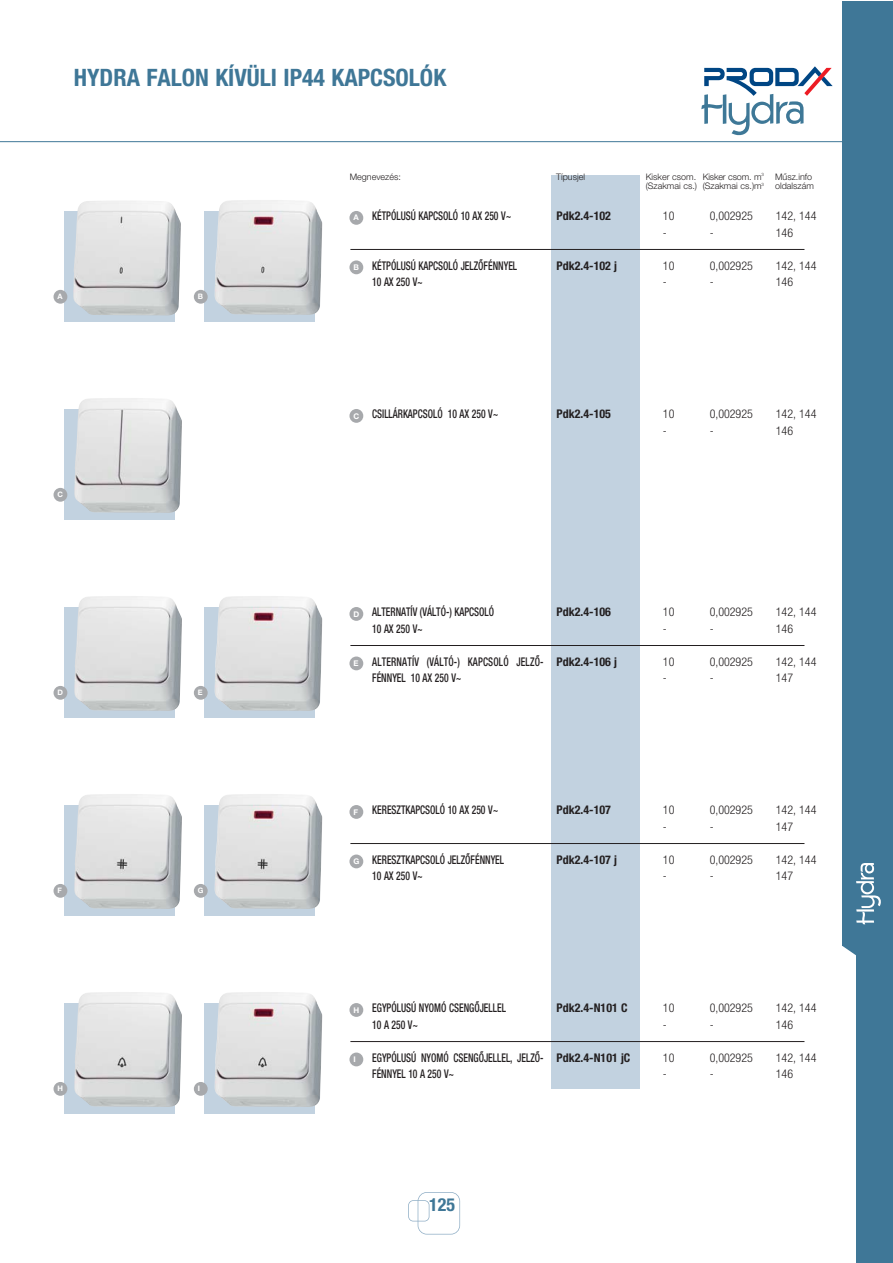
<style>
.page{position:relative;width:893px;height:1263px;background:#fff}
.page>*{position:absolute;margin:0;border:0;box-sizing:border-box;transform-origin:0 0}
.t1{font:24px "MG Helv Neue Bold Con";color:#3f7797}
.t2{font:18px "MG Helv Neue Bold Con";color:#3f7797}
.t3{font:12px/16.5px "MG Helv Neue Med Con";color:#231f20;scale:.8 1}
.t4{font:12px "MG Helv Neue Light Con";color:#231f20}
.t5{font:12px "MG Helv Neue Bold Con";color:#231f20}
.t6{font:12px/16.5px "MG Helv Neue Med Con";letter-spacing:.02em;color:#231f20;scale:.8 1}
.t7{font:300 9px/9px "MG Helv Neue";color:#231f20}
.t8{font:700 7.8px "MG Helv Neue";color:#fff}
.t9{font:700 7.5px "MG Helv Neue";color:#fff}
</style>
<div class="page">
<hr style="left:0;top:141px;width:892px;height:1px;background:#3f7797">
<svg style="left:701px;top:66px;width:132px;height:69px"></svg>
<div style="left:551px;top:175px;width:89px;height:914px;background:#c2d2e0"></div>
<hr style="left:350px;top:249px;width:454px;height:1px;background:#231f20">
<hr style="left:350px;top:645px;width:454px;height:1px;background:#231f20">
<hr style="left:350px;top:843px;width:454px;height:1px;background:#231f20">
<hr style="left:350px;top:1041px;width:454px;height:1px;background:#231f20">
<div style="left:64px;top:211px;width:110px;height:110px;background:#c2d2e0"></div>
<img style="left:73px;top:201px;width:108px;height:114px">
<div style="left:204px;top:211px;width:111px;height:110px;background:#c2d2e0"></div>
<img style="left:215px;top:200px;width:107px;height:115px">
<div style="left:54px;top:290px;width:13px;height:14px;background:#a7a9ac;border-radius:50%"></div>
<div style="left:194px;top:290px;width:14px;height:14px;background:#a7a9ac;border-radius:50%"></div>
<div style="left:64px;top:409px;width:110px;height:110px;background:#c2d2e0"></div>
<img style="left:74px;top:398px;width:108px;height:115px">
<div style="left:54px;top:488px;width:13px;height:14px;background:#a7a9ac;border-radius:50%"></div>
<div style="left:64px;top:607px;width:110px;height:110px;background:#c2d2e0"></div>
<img style="left:74px;top:596px;width:108px;height:115px">
<div style="left:204px;top:607px;width:111px;height:110px;background:#c2d2e0"></div>
<img style="left:215px;top:596px;width:107px;height:115px">
<div style="left:54px;top:686px;width:13px;height:14px;background:#a7a9ac;border-radius:50%"></div>
<div style="left:194px;top:686px;width:14px;height:14px;background:#a7a9ac;border-radius:50%"></div>
<div style="left:64px;top:805px;width:110px;height:110px;background:#c2d2e0"></div>
<img style="left:74px;top:794px;width:108px;height:115px">
<div style="left:204px;top:805px;width:111px;height:110px;background:#c2d2e0"></div>
<img style="left:215px;top:794px;width:107px;height:115px">
<div style="left:54px;top:884px;width:13px;height:14px;background:#a7a9ac;border-radius:50%"></div>
<div style="left:194px;top:884px;width:14px;height:14px;background:#a7a9ac;border-radius:50%"></div>
<div style="left:64px;top:1003px;width:110px;height:110px;background:#c2d2e0"></div>
<img style="left:74px;top:992px;width:108px;height:115px">
<div style="left:204px;top:1003px;width:111px;height:110px;background:#c2d2e0"></div>
<img style="left:215px;top:992px;width:107px;height:115px">
<div style="left:54px;top:1082px;width:13px;height:14px;background:#a7a9ac;border-radius:50%"></div>
<div style="left:194px;top:1082px;width:14px;height:14px;background:#a7a9ac;border-radius:50%"></div>
<div style="left:349px;top:211px;width:14px;height:14px;background:#a7a9ac;border-radius:50%"></div>
<div style="left:349px;top:260px;width:14px;height:14px;background:#a7a9ac;border-radius:50%"></div>
<div style="left:349px;top:409px;width:14px;height:14px;background:#a7a9ac;border-radius:50%"></div>
<div style="left:349px;top:607px;width:14px;height:14px;background:#a7a9ac;border-radius:50%"></div>
<div style="left:349px;top:656px;width:14px;height:14px;background:#a7a9ac;border-radius:50%"></div>
<div style="left:349px;top:805px;width:14px;height:14px;background:#a7a9ac;border-radius:50%"></div>
<div style="left:349px;top:854px;width:14px;height:14px;background:#a7a9ac;border-radius:50%"></div>
<div style="left:349px;top:1003px;width:14px;height:14px;background:#a7a9ac;border-radius:50%"></div>
<div style="left:349px;top:1052px;width:14px;height:14px;background:#a7a9ac;border-radius:50%"></div>
<div style="left:418px;top:1192px;width:42px;height:42px;border:2px solid #92b0c7;border-radius:9px"></div>
<div style="left:408px;top:1200px;width:21px;height:21px;border:2px solid #92b0c7;border-radius:5px"></div>
<div style="left:856px;top:129px;width:36px;height:1134px;background:#3f7797"></div>
<div style="left:842px;top:1px;width:50px;height:944px;background:#3f7797"></div>
<svg style="left:842px;top:945px;width:14px;height:11px"></svg>
<svg style="left:856px;top:863px;width:25px;height:61px"></svg>
<h1 class="t1" style="left:74px;top:69px;width:374px">HYDRA FALON KÍVÜLI IP44 KAPCSOLÓK</h1>
<p class="t7" style="left:350px;top:173px;width:53px">Megnevezés:</p>
<p class="t7" style="left:556px;top:173px;width:30px">Típusjel</p>
<p class="t7" style="left:646px;top:173px;width:170px">Kisker csom. Kisker csom. m<sup>3</sup> Mûsz.info (Szakmai cs.) (Szakmai cs.)m<sup>3</sup> oldalszám</p>
<p class="t9" style="left:58px;top:294px;width:7px">A</p>
<p class="t9" style="left:198px;top:294px;width:7px">B</p>
<p class="t9" style="left:58px;top:492px;width:7px">C</p>
<p class="t9" style="left:58px;top:690px;width:7px">D</p>
<p class="t9" style="left:198px;top:690px;width:6px">E</p>
<p class="t9" style="left:58px;top:888px;width:6px">F</p>
<p class="t9" style="left:198px;top:888px;width:7px">G</p>
<p class="t9" style="left:58px;top:1086px;width:7px">H</p>
<p class="t9" style="left:198px;top:1086px;width:4px">I</p>
<p class="t8" style="left:354px;top:215px;width:7px">A</p>
<p class="t8" style="left:354px;top:264px;width:7px">B</p>
<p class="t3" style="left:372px;top:209px;width:176px">KÉTPÓLUSÚ KAPCSOLÓ 10 AX 250 V~</p>
<p class="t5" style="left:557px;top:212px;width:56px">Pdk2.4-102</p>
<p class="t4" style="left:663px;top:212px;width:13px">10</p>
<p class="t4" style="left:710px;top:212px;width:45px">0,002925</p>
<p class="t4" style="left:776px;top:212px;width:42px">142, 144</p>
<p class="t4" style="left:663px;top:228px;width:5px">-</p>
<p class="t4" style="left:710px;top:228px;width:5px">-</p>
<p class="t4" style="left:776px;top:228px;width:19px">146</p>
<p class="t3" style="left:372px;top:258px;width:183px">KÉTPÓLUSÚ KAPCSOLÓ JELZÔFÉNNYEL<br>10 AX 250 V~</p>
<p class="t5" style="left:557px;top:261px;width:62px">Pdk2.4-102 j</p>
<p class="t4" style="left:663px;top:261px;width:13px">10</p>
<p class="t4" style="left:710px;top:261px;width:45px">0,002925</p>
<p class="t4" style="left:776px;top:261px;width:42px">142, 144</p>
<p class="t4" style="left:663px;top:278px;width:5px">-</p>
<p class="t4" style="left:710px;top:278px;width:5px">-</p>
<p class="t4" style="left:776px;top:278px;width:19px">146</p>
<p class="t8" style="left:354px;top:413px;width:7px">C</p>
<p class="t3" style="left:372px;top:407px;width:159px">CSILLÁRKAPCSOLÓ 10 AX 250 V~</p>
<p class="t5" style="left:557px;top:410px;width:56px">Pdk2.4-105</p>
<p class="t4" style="left:663px;top:410px;width:13px">10</p>
<p class="t4" style="left:710px;top:410px;width:45px">0,002925</p>
<p class="t4" style="left:776px;top:410px;width:42px">142, 144</p>
<p class="t4" style="left:663px;top:426px;width:5px">-</p>
<p class="t4" style="left:710px;top:426px;width:5px">-</p>
<p class="t4" style="left:776px;top:426px;width:19px">146</p>
<p class="t8" style="left:354px;top:611px;width:7px">D</p>
<p class="t8" style="left:354px;top:660px;width:7px">E</p>
<p class="t3" style="left:372px;top:605px;width:154px">ALTERNATÍV (VÁLTÓ-) KAPCSOLÓ<br>10 AX 250 V~</p>
<p class="t5" style="left:557px;top:608px;width:56px">Pdk2.4-106</p>
<p class="t4" style="left:663px;top:608px;width:13px">10</p>
<p class="t4" style="left:710px;top:608px;width:45px">0,002925</p>
<p class="t4" style="left:776px;top:608px;width:42px">142, 144</p>
<p class="t4" style="left:663px;top:624px;width:5px">-</p>
<p class="t4" style="left:710px;top:624px;width:5px">-</p>
<p class="t4" style="left:776px;top:624px;width:19px">146</p>
<p class="t6" style="left:372px;top:654px;width:216px">ALTERNATÍV (VÁLTÓ-) KAPCSOLÓ JELZÔ-<br>FÉNNYEL 10 AX 250 V~</p>
<p class="t5" style="left:557px;top:657px;width:62px">Pdk2.4-106 j</p>
<p class="t4" style="left:663px;top:657px;width:13px">10</p>
<p class="t4" style="left:710px;top:657px;width:45px">0,002925</p>
<p class="t4" style="left:776px;top:657px;width:42px">142, 144</p>
<p class="t4" style="left:663px;top:674px;width:5px">-</p>
<p class="t4" style="left:710px;top:674px;width:5px">-</p>
<p class="t4" style="left:776px;top:674px;width:19px">147</p>
<p class="t8" style="left:354px;top:809px;width:6px">F</p>
<p class="t8" style="left:354px;top:858px;width:7px">G</p>
<p class="t3" style="left:372px;top:803px;width:159px">KERESZTKAPCSOLÓ 10 AX 250 V~</p>
<p class="t5" style="left:557px;top:806px;width:56px">Pdk2.4-107</p>
<p class="t4" style="left:663px;top:806px;width:13px">10</p>
<p class="t4" style="left:710px;top:806px;width:45px">0,002925</p>
<p class="t4" style="left:776px;top:806px;width:42px">142, 144</p>
<p class="t4" style="left:663px;top:822px;width:5px">-</p>
<p class="t4" style="left:710px;top:822px;width:5px">-</p>
<p class="t4" style="left:776px;top:822px;width:19px">147</p>
<p class="t3" style="left:372px;top:852px;width:166px">KERESZTKAPCSOLÓ JELZÔFÉNNYEL<br>10 AX 250 V~</p>
<p class="t5" style="left:557px;top:855px;width:62px">Pdk2.4-107 j</p>
<p class="t4" style="left:663px;top:855px;width:13px">10</p>
<p class="t4" style="left:710px;top:855px;width:45px">0,002925</p>
<p class="t4" style="left:776px;top:855px;width:42px">142, 144</p>
<p class="t4" style="left:663px;top:872px;width:5px">-</p>
<p class="t4" style="left:710px;top:872px;width:5px">-</p>
<p class="t4" style="left:776px;top:872px;width:19px">147</p>
<p class="t8" style="left:354px;top:1007px;width:7px">H</p>
<p class="t8" style="left:354px;top:1056px;width:4px">I</p>
<p class="t3" style="left:372px;top:1001px;width:169px">EGYPÓLUSÚ NYOMÓ CSENGÔJELLEL<br>10 A 250 V~</p>
<p class="t5" style="left:557px;top:1004px;width:72px">Pdk2.4-N101 C</p>
<p class="t4" style="left:663px;top:1004px;width:13px">10</p>
<p class="t4" style="left:710px;top:1004px;width:45px">0,002925</p>
<p class="t4" style="left:776px;top:1004px;width:42px">142, 144</p>
<p class="t4" style="left:663px;top:1020px;width:5px">-</p>
<p class="t4" style="left:710px;top:1020px;width:5px">-</p>
<p class="t4" style="left:776px;top:1020px;width:19px">146</p>
<p class="t3" style="left:372px;top:1050px;width:216px">EGYPÓLUSÚ NYOMÓ CSENGÔJELLEL, JELZÔ-<br>FÉNNYEL 10 A 250 V~</p>
<p class="t5" style="left:557px;top:1053px;width:75px">Pdk2.4-N101 jC</p>
<p class="t4" style="left:663px;top:1053px;width:13px">10</p>
<p class="t4" style="left:710px;top:1053px;width:45px">0,002925</p>
<p class="t4" style="left:776px;top:1053px;width:42px">142, 144</p>
<p class="t4" style="left:663px;top:1070px;width:5px">-</p>
<p class="t4" style="left:710px;top:1070px;width:5px">-</p>
<p class="t4" style="left:776px;top:1070px;width:19px">146</p>
<h2 class="t2" style="left:429px;top:1198px;width:27px">125</h2>
</div>
